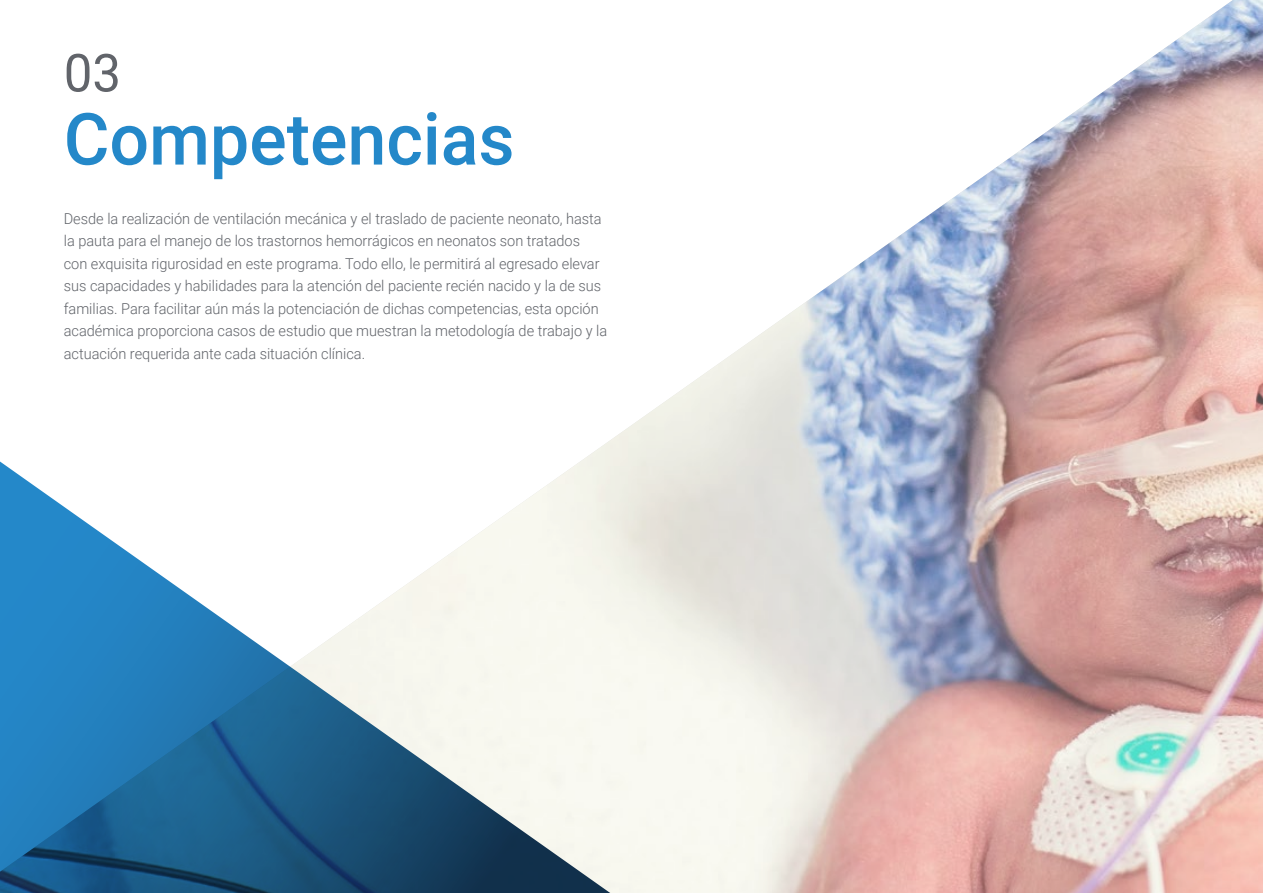
<style>
.page{position:relative;width:1263px;height:893px;background:#fff}
.page>*{position:absolute;margin:0;border:0;box-sizing:border-box;transform-origin:0 0}
.t1{font:500 72px "Roboto";color:#2488c9}
.t2{font:52.5px "Roboto";color:#61646a}
.t3{font:300 15px/22.5px "Roboto";color:#61646a}
</style>
<div class="page">
<img style="left:602px;top:0;width:661px;height:893px">
<svg style="left:0;top:446px;width:640px;height:447px"></svg>
<h2 class="t2" style="left:64px;top:36px;width:59px">03</h2>
<h1 class="t1" style="left:64px;top:89px;width:452px">Competencias</h1>
<p class="t3" style="left:64px;top:207px;width:545px">Desde la realización de ventilación mecánica y el traslado de paciente neonato, hasta la pauta para el manejo de los trastornos hemorrágicos en neonatos son tratados con exquisita rigurosidad en este programa. Todo ello, le permitirá al egresado elevar sus capacidades y habilidades para la atención del paciente recién nacido y la de sus familias. Para facilitar aún más la potenciación de dichas competencias, esta opción académica proporciona casos de estudio que muestran la metodología de trabajo y la actuación requerida ante cada situación clínica.</p>
</div>
